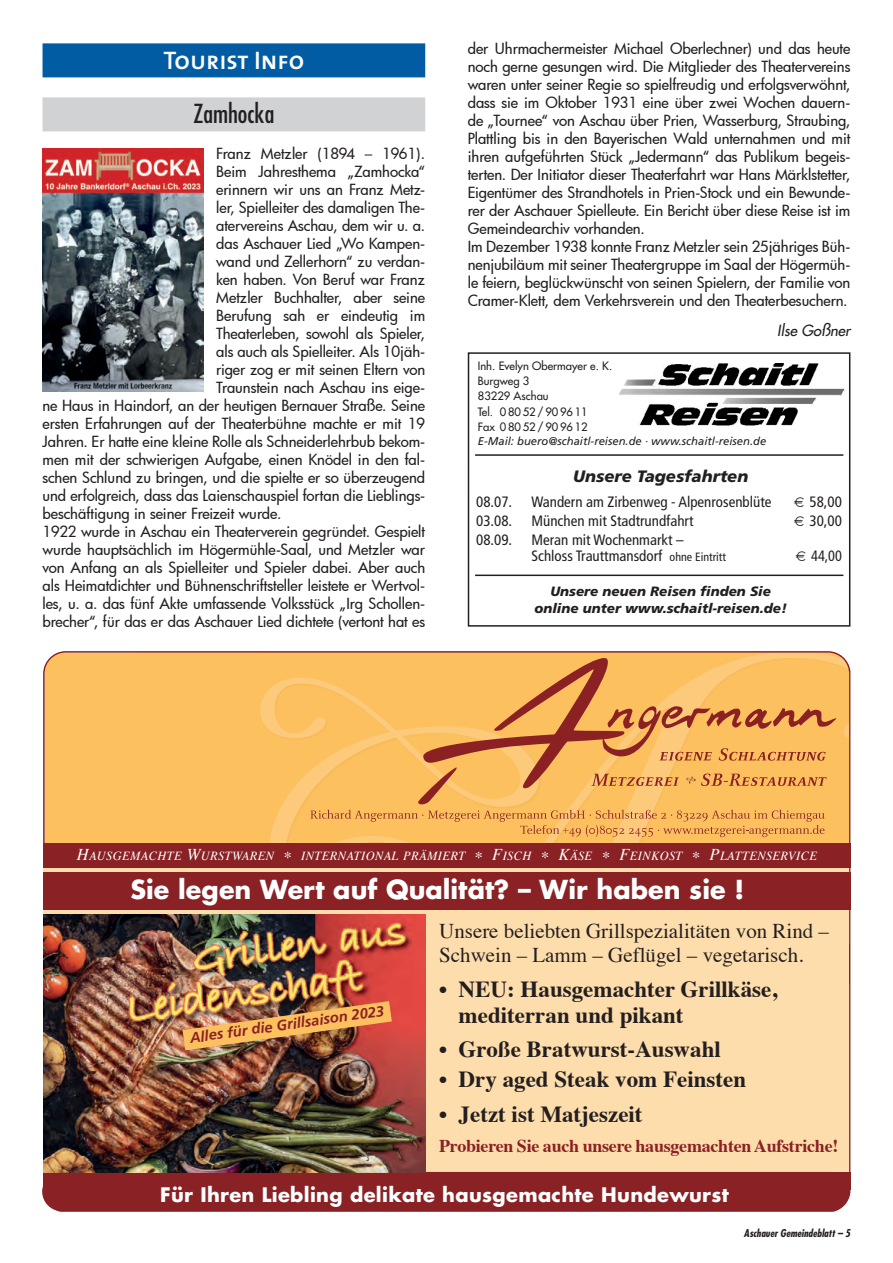
<style>
.page{position:relative;width:893px;height:1263px;background:#fff}
.page>*{position:absolute;margin:0;border:0;box-sizing:border-box;transform-origin:0 0}
.t1{font:700 25.5px "Futura";color:#fff}
.t2{font:25.5px "The Sans Semi Bold Caps";color:#fff}
.t3{font:condensed 25.5px "Futura";color:#231f20}
.t4{font:700 22.95px/26.8px "Times";color:#231f20}
.t5{font:21px/23.1px "Times";color:#231f20}
.t6{font:700 19.5px "Futura";letter-spacing:.015em;color:#fff}
.t7{font:700 18px "Times";letter-spacing:-.015em;color:#8a2124}
.t8{font:italic 900 16.5px "Frutiger";color:#231f20}
.t9{font:500 15px/18px "Futura";letter-spacing:-.005em;color:#231f20}
.t10{font:condensed 15px "Frutiger";color:#231f20}
.t11{font:condensed 15px/16.5px "Frutiger LT";color:#231f20}
.t12{font:italic 15px "Futura";color:#231f20}
.t13{font:condensed 15px "Frutiger LT";color:#231f20;scale:.95 1}
.t14{font:italic 700 14.7px "Frutiger";color:#8a2124}
.t15{font:italic 900 13.5px/16.5px "Frutiger";color:#231f20;text-align:center}
.t16{font:italic 12.3px "Times";letter-spacing:.035em;color:#fff}
.t17{font:11.25px/15.3px "Futura";color:#231f20}
.t18{font:italic 11.25px "Frutiger";color:#231f20}
.t19{font:italic 700 condensed 10.5px "Futura";color:#231f20}
.s1{font-family:"Frutiger";font-size:12px}
.s2{font-size:16.5px}
</style>
<div class="page">
<svg style="left:43px;top:651px;width:807px;height:561px;background:#f3b45c"></svg>
<div style="left:43px;top:860px;width:806px;height:316px;background:#feddac"></div>
<div style="left:43px;top:1172px;width:807px;height:39px;background:#8a2124;border-radius:20px"></div>
<div style="left:43px;top:1172px;width:807px;height:18px;background:#8a2124"></div>
<div style="left:43px;top:843px;width:807px;height:25px;background:#8a2124"></div>
<img style="left:43px;top:914px;width:383px;height:259px">
<img style="left:183px;top:1001px;width:209px;height:49px">
<div style="left:43px;top:873px;width:807px;height:37px;background:#8a2124"></div>
<div style="left:43px;top:43px;width:382px;height:34px;background:#015ca3"></div>
<div style="left:43px;top:97px;width:382px;height:34px;background:#d1d2d4"></div>
<img style="left:43px;top:149px;width:160px;height:243px">
<img style="left:619px;top:364px;width:226px;height:61px">
<div style="left:468px;top:352px;width:382px;height:275px;border:2px solid #231f20"></div>
<hr style="left:475px;top:454px;width:368px;height:2px;background:#231f20">
<hr style="left:475px;top:575px;width:368px;height:1px;background:#231f20">
<h1 class="t2" style="left:163px;top:39px;width:142px">Tourist Info</h1>
<h1 class="t3" style="left:193px;top:98px;width:83px">Zamhocka</h1>
<p class="t9" style="left:216px;top:144px;width:210px">Franz Metzler (1894 – 1961).</p>
<p class="t9" style="left:216px;top:162px;width:210px">Beim Jahresthema „Zamhocka“</p>
<p class="t9" style="left:216px;top:180px;width:210px">erinnern wir uns an Franz Metz-</p>
<p class="t9" style="left:216px;top:198px;width:210px">ler, Spielleiter des damaligen The-</p>
<p class="t9" style="left:216px;top:216px;width:210px">atervereins Aschau, dem wir u. a.</p>
<p class="t9" style="left:216px;top:234px;width:210px">das Aschauer Lied „Wo Kampen-</p>
<p class="t9" style="left:216px;top:252px;width:210px">wand und Zellerhorn“ zu verdan-</p>
<p class="t9" style="left:216px;top:270px;width:210px">ken haben. Von Beruf war Franz</p>
<p class="t9" style="left:216px;top:288px;width:210px">Metzler Buchhalter, aber seine</p>
<p class="t9" style="left:216px;top:306px;width:210px">Berufung sah er eindeutig im</p>
<p class="t9" style="left:216px;top:324px;width:210px">Theaterleben, sowohl als Spieler,</p>
<p class="t9" style="left:216px;top:342px;width:210px">als auch als Spielleiter. Als 10jäh-</p>
<p class="t9" style="left:216px;top:360px;width:210px">riger zog er mit seinen Eltern von</p>
<p class="t9" style="left:216px;top:378px;width:210px">Traunstein nach Aschau ins eige-</p>
<p class="t9" style="left:43px;top:396px;width:384px">ne Haus in Haindorf, an der heutigen Bernauer Straße. Seine</p>
<p class="t9" style="left:43px;top:414px;width:384px">ersten Erfahrungen auf der Theaterbühne machte er mit 19</p>
<p class="t9" style="left:43px;top:432px;width:384px">Jahren. Er hatte eine kleine Rolle als Schneiderlehrbub bekom-</p>
<p class="t9" style="left:43px;top:450px;width:384px">men mit der schwierigen Aufgabe, einen Knödel in den fal-</p>
<p class="t9" style="left:43px;top:468px;width:384px">schen Schlund zu bringen, und die spielte er so überzeugend</p>
<p class="t9" style="left:43px;top:486px;width:384px">und erfolgreich, dass das Laienschauspiel fortan die Lieblings-</p>
<p class="t9" style="left:43px;top:504px;width:240px">beschäftigung in seiner Freizeit wurde.</p>
<p class="t9" style="left:43px;top:522px;width:384px">1922 wurde in Aschau ein Theaterverein gegründet. Gespielt</p>
<p class="t9" style="left:43px;top:540px;width:384px">wurde hauptsächlich im Högermühle-Saal, und Metzler war</p>
<p class="t9" style="left:43px;top:558px;width:384px">von Anfang an als Spielleiter und Spieler dabei. Aber auch</p>
<p class="t9" style="left:43px;top:576px;width:384px">als Heimatdichter und Bühnenschriftsteller leistete er Wertvol-</p>
<p class="t9" style="left:43px;top:594px;width:384px">les, u. a. das fünf Akte umfassende Volksstück „Irg Schollen-</p>
<p class="t9" style="left:43px;top:612px;width:384px">brecher“, für das er das Aschauer Lied dichtete (vertont hat es</p>
<p class="t9" style="left:468px;top:39px;width:384px">der Uhrmachermeister Michael Oberlechner) und das heute noch gerne gesungen wird. Die Mitglieder des Theatervereins waren unter seiner Regie so spielfreudig und erfolgsverwöhnt, dass sie im Oktober 1931 eine über zwei Wochen dauern&shy;de „Tournee“ von Aschau über Prien, Wasserburg, Straubing, Plattling bis in den Bayerischen Wald unternahmen und mit ihren aufgeführten Stück „Jedermann“ das Publikum begeis&shy;terten. Der Initiator dieser Theaterfahrt war Hans Märklstetter, Eigentümer des Strandhotels in Prien-Stock und ein Bewunde&shy;rer der Aschauer Spielleute. Ein Bericht über diese Reise ist im Gemeindearchiv vorhanden.<br>Im Dezember 1938 konnte Franz Metzler sein 25jähriges Büh&shy;nenjubiläum mit seiner Theatergruppe im Saal der Högermüh&shy;le feiern, beglückwünscht von seinen Spielern, der Familie von Cramer-Klett, dem Verkehrsverein und den Theaterbesuchern.</p>
<p class="t12" style="left:777px;top:321px;width:75px">Ilse Goßner</p>
<p class="t17" style="left:478px;top:358px;width:136px">Inh. Evelyn Obermayer e. K.<br>Burgweg 3<br>83229 Aschau<br>Tel. 0 80 52/ 90 96 11<br>Fax 08052/909612</p>
<p class="t18" style="left:478px;top:434px;width:290px">E-Mail: buero@schaitl-reisen.de · www.schaitl-reisen.de</p>
<p class="t8" style="left:573px;top:467px;width:177px">Unsere Tagesfahrten</p>
<p class="t10" style="left:476px;top:493px;width:38px">08.07.</p>
<p class="t10" style="left:531px;top:493px;width:241px">Wandern am Zirbenweg - Alpenrosenblüte</p>
<p class="t10" style="left:809px;top:493px;width:34px">58,00</p>
<p class="t10" style="left:476px;top:512px;width:38px">03.08.</p>
<p class="t10" style="left:531px;top:512px;width:163px">München mit Stadtrundfahrt</p>
<p class="t10" style="left:809px;top:512px;width:34px">30,00</p>
<p class="t10" style="left:476px;top:531px;width:38px">08.09.</p>
<p class="t11" style="left:531px;top:531px;width:196px">Meran mit Wochenmarkt –<br>Schloss Trauttmansdorf <span class="s1">ohne Eintritt</span></p>
<p class="t13" style="left:811px;top:547px;width:34px">44,00</p>
<p class="t15" style="left:534px;top:583px;width:254px">Unsere neuen Reisen finden Sie online unter www.schaitl-reisen.de!</p>
<p class="t16" style="left:77px;top:845px;width:742px"><span class="s2">H</span>AUSGEMACHTE <span class="s2">W</span>URSTWAREN <span class="s2">*</span> INTERNATIONAL PRÄMIERT <span class="s2">* F</span>ISCH <span class="s2">* K</span>ÄSE <span class="s2">* F</span>EINKOST <span class="s2">* P</span>LATTENSERVICE</p>
<h1 class="t1" style="left:131px;top:873px;width:615px">Sie legen Wert auf Qualität? – Wir haben sie !</h1>
<h3 class="t5" style="left:439px;top:918px;width:391px">Unsere beliebten Grillspezialitäten von Rind –<br>Schwein – Lamm – Geflügel – vegetarisch.</h3>
<h2 class="t4" style="left:459px;top:973px;width:320px;text-indent:-19px">• NEU: Hausgemachter Grillkäse, mediterran und pikant</h2>
<h2 class="t4" style="left:439px;top:1033px;width:283px">• Große Bratwurst-Auswahl</h2>
<h2 class="t4" style="left:439px;top:1064px;width:308px">• Dry aged Steak vom Feinsten</h2>
<h2 class="t4" style="left:439px;top:1098px;width:205px">• Jetzt ist Matjeszeit</h2>
<p class="t7" style="left:439px;top:1128px;width:401px">Probieren Sie auch unsere hausgemachten Aufstriche!</p>
<p class="t14" style="left:189px;top:1029px;width:197px;rotate:-8deg">Alles für die Grillsaison 2023</p>
<h3 class="t6" style="left:160px;top:1181px;width:570px">Für Ihren Liebling delikate hausgemachte Hundewurst</h3>
<p class="t19" style="left:744px;top:1227px;width:108px">Aschauer Gemeindeblatt – 5</p>
</div>
